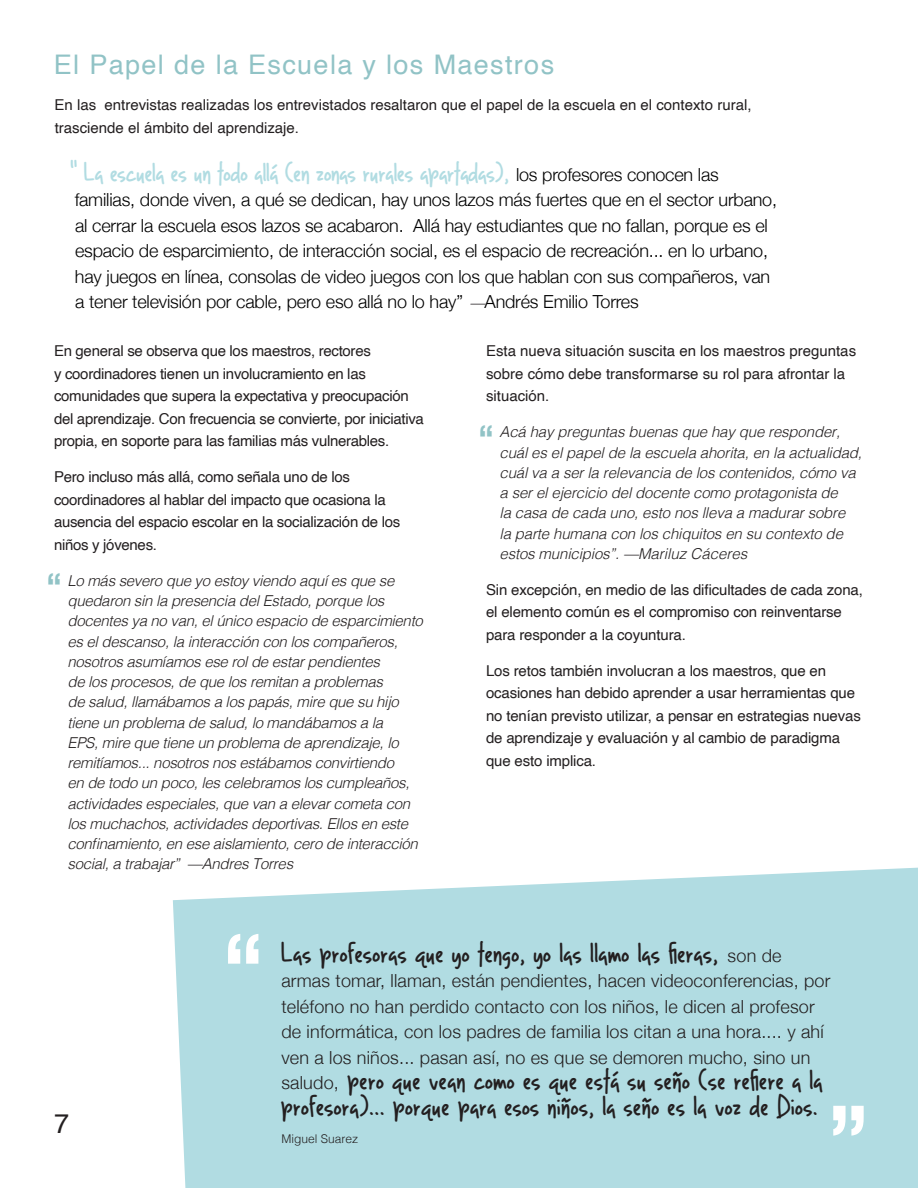
<style>
.page{position:relative;width:918px;height:1188px;background:#fff}
.page>*{position:absolute;margin:0;border:0;box-sizing:border-box;transform-origin:0 0}
.t1{font:700 condensed 93px "Helvetica Neue";color:#fff}
.t2{font:700 condensed 34.5px "Helvetica Neue";color:#91c3c6}
.t3{font:27px/25.5px "Lightupthe World";letter-spacing:.01em;color:#231f20}
.t4{font:27px "Helvetica";letter-spacing:.05em;color:#91c3c6}
.t5{font:27px "Helvetica";color:#231f20}
.t6{font:25.5px "Lightupthe World";letter-spacing:-.01em;color:#b1dce2}
.t7{font:300 18px/25.5px "Helvetica Neue";letter-spacing:-.01em;color:#000}
.t8{font:300 18px/25.5px "Helvetica Neue";letter-spacing:.01em;color:#231f20}
.Lists{font:15px/22.5px "Helvetica";letter-spacing:-.01em;color:#231f20}
.In-Quotes{font:italic 300 15px/20.2px "Helvetica";letter-spacing:-.02em;color:#231f20}
.t9{font:300 12px "Helvetica";color:#231f20}
.s1{font-family:"Helvetica Neue";font-weight:300;font-size:18px;color:#000}
.s2{font-family:"Helvetica";font-style:italic;font-size:15px;color:#231f20}
.s3{font-family:"Helvetica Neue";font-weight:300;font-size:18px}
</style>
<div class="page">
<div style="left:173px;top:868px;width:745px;height:320px;background:#b1dce2"></div>
<p class="t4" style="left:54px;top:44px;width:502px">El Papel de la Escuela y los Maestros</p>
<p class="Lists" style="left:55px;top:94px;width:698px">En las entrevistas realizadas los entrevistados resaltaron que el papel de la escuela en el contexto rural, trasciende el ámbito del aprendizaje.</p>
<p class="t6" style="left:71px;top:153px;width:650px">" La escuela es un todo allá (en zonas rurales apartadas), <span class="s1">los profesores conocen las</span></p>
<p class="t7" style="left:75px;top:186px;width:704px">familias, donde viven, a qué se dedican, hay unos lazos más fuertes que en el sector urbano, al cerrar la escuela esos lazos se acabaron. Allá hay estudiantes que no fallan, porque es el espacio de esparcimiento, de interacción social, es el espacio de recreación... en lo urbano, hay juegos en línea, consolas de video juegos con los que hablan con sus compañeros, van a tener televisión por cable, pero eso allá no lo hay” <span class="s2">—</span>Andrés Emilio Torres</p>
<p class="Lists" style="left:54px;top:340px;width:371px">En general se observa que los maestros, rectores<br>y coordinadores tienen un involucramiento en las comunidades que supera la expectativa y preocupación del aprendizaje. Con frecuencia se convierte, por iniciativa propia, en soporte para las familias más vulnerables.</p>
<p class="Lists" style="left:54px;top:466px;width:348px">Pero incluso más allá, como señala uno de los coordinadores al hablar del impacto que ocasiona la ausencia del espacio escolar en la socialización de los niños y jóvenes.</p>
<p class="In-Quotes" style="left:68px;top:570px;width:357px">Lo más severo que yo estoy viendo aquí es que se quedaron sin la presencia del Estado, porque los docentes ya no van, el único espacio de esparcimiento es el descanso, la interacción con los compañeros, nosotros asumíamos ese rol de estar pendientes<br>de los procesos, de que los remitan a problemas<br>de salud, llamábamos a los papás, mire que su hijo tiene un problema de salud, lo mandábamos a la<br>EPS, mire que tiene un problema de aprendizaje, lo remitíamos... nosotros nos estábamos convirtiendo<br>en de todo un poco, les celebramos los cumpleaños, actividades especiales, que van a elevar cometa con los muchachos, actividades deportivas. Ellos en este confinamiento, en ese aislamiento, cero de interacción social, a trabajar” —Andres Torres</p>
<p class="Lists" style="left:486px;top:340px;width:372px">Esta nueva situación suscita en los maestros preguntas sobre cómo debe transformarse su rol para afrontar la situación.</p>
<p class="In-Quotes" style="left:500px;top:421px;width:364px">Acá hay preguntas buenas que hay que responder, cuál es el papel de la escuela ahorita, en la actualidad, cuál va a ser la relevancia de los contenidos, cómo va a ser el ejercicio del docente como protagonista de<br>la casa de cada uno, esto nos lleva a madurar sobre<br>la parte humana con los chiquitos en su contexto de estos municipios”. —Mariluz Cáceres</p>
<p class="Lists" style="left:486px;top:579px;width:378px">Sin excepción, en medio de las dificultades de cada zona, el elemento común es el compromiso con reinventarse para responder a la coyuntura.</p>
<p class="Lists" style="left:486px;top:660px;width:376px">Los retos también involucran a los maestros, que en ocasiones han debido aprender a usar herramientas que no tenían previsto utilizar, a pensar en estrategias nuevas de aprendizaje y evaluación y al cambio de paradigma que esto implica.</p>
<p class="t2" style="left:478px;top:409px;width:17px">“</p>
<p class="t2" style="left:46px;top:557px;width:17px">“</p>
<p class="t5" style="left:54px;top:1103px;width:17px">7</p>
<p class="t1" style="left:222px;top:890px;width:45px">“</p>
<p class="t3" style="left:281px;top:939px;width:502px">Las profesoras que yo tengo, yo las llamo las fieras, <span class="s3">son de</span></p>
<p class="t8" style="left:281px;top:967px;width:551px">armas tomar, llaman, están pendientes, hacen videoconferencias, por teléfono no han perdido contacto con los niños, le dicen al profesor de informática, con los padres de familia los citan a una hora.... y ahí ven a los niños... pasan así, no es que se demoren mucho, sino un</p>
<p class="t3" style="left:281px;top:1066px;width:543px"><span class="s3">saludo,</span> pero que vean como es que está su seño (se refiere a la profesora)... porque para esos niños, la seño es la voz de Dios.</p>
<p class="t1" style="left:870px;top:1180px;width:45px;rotate:-180deg">“</p>
<p class="t9" style="left:281px;top:1128px;width:78px">Miguel Suarez</p>
</div>
